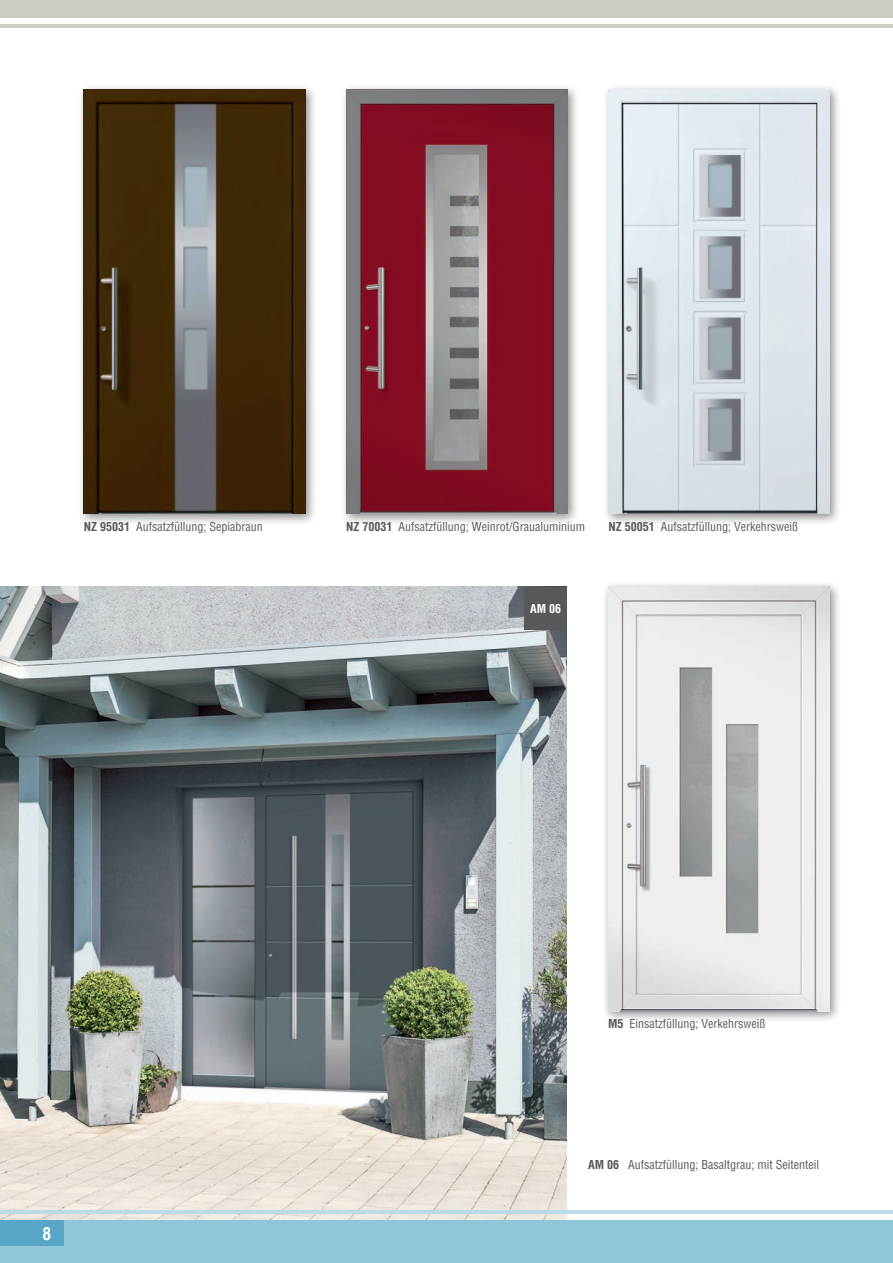
<style>
.page{position:relative;width:893px;height:1263px;background:#fff}
.page>*{position:absolute;margin:0;border:0;box-sizing:border-box;transform-origin:0 0}
.t1{font:700 condensed 17.25px "Helvetica";color:#fff}
.t2{font:condensed 12px "Helvetica";color:#57585a}
.t3{font:700 condensed 12px "Helvetica";color:#fff}
.s1{font-weight:700}
</style>
<div class="page">
<img style="left:0;top:587px;width:567px;height:633px">
<div style="left:602px;top:580px;width:239px;height:443px;background:#231f20;opacity:.5"></div>
<img style="left:608px;top:587px;width:221px;height:424px">
<div style="left:77px;top:83px;width:240px;height:443px;background:#231f20;opacity:.5"></div>
<img style="left:84px;top:89px;width:221px;height:425px">
<div style="left:340px;top:83px;width:239px;height:443px;background:#231f20;opacity:.5"></div>
<img style="left:346px;top:89px;width:221px;height:425px">
<div style="left:602px;top:83px;width:239px;height:443px;background:#231f20;opacity:.5"></div>
<img style="left:608px;top:89px;width:221px;height:425px">
<div style="left:524px;top:587px;width:43px;height:42px;background:#57585a"></div>
<div style="left:0;top:0;width:893px;height:18px;background:#cdccc2"></div>
<hr style="left:0;top:24px;width:893px;height:4px;background:#cdccc2">
<div style="left:0;top:1220px;width:893px;height:43px;background:#8fc6da"></div>
<hr style="left:0;top:1210px;width:893px;height:3px;background:#bbd9e6">
<div style="left:0;top:1220px;width:64px;height:26px;background:#59a5c8"></div>
<p class="t2" style="left:84px;top:519px;width:180px"><span class="s1">NZ 95031</span> Aufsatzfüllung; Sepiabraun</p>
<p class="t2" style="left:346px;top:519px;width:240px"><span class="s1">NZ 70031</span> Aufsatzfüllung; Weinrot/Graualuminium</p>
<p class="t2" style="left:608px;top:519px;width:191px"><span class="s1">NZ 50051</span> Aufsatzfüllung; Verkehrsweiß</p>
<p class="t3" style="left:530px;top:600px;width:33px">AM 06</p>
<h1 class="t1" style="left:42px;top:1222px;width:10px">8</h1>
<p class="t2" style="left:608px;top:1016px;width:159px"><span class="s1">M5</span> Einsatzfüllung; Verkehrsweiß</p>
<p class="t2" style="left:588px;top:1157px;width:232px"><span class="s1">AM 06</span> Aufsatzfüllung; Basaltgrau; mit Seitenteil</p>
</div>
